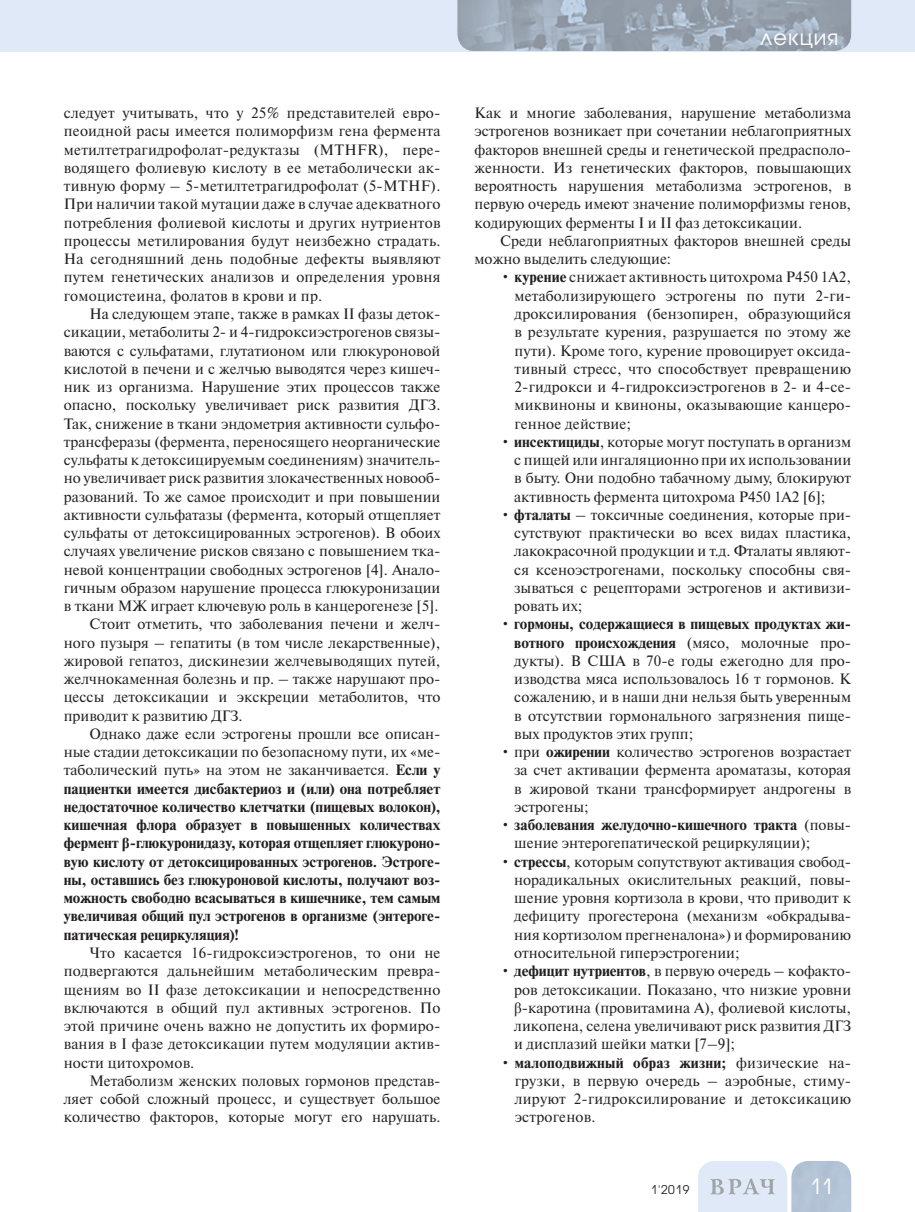
<style>
.page{position:relative;width:915px;height:1212px;background:#fff}
.page>*{position:absolute;margin:0;border:0;box-sizing:border-box;transform-origin:0 0}
.t1{font:21px "Avant Garde Gothic C";letter-spacing:.05em;color:#fff}
.t2{font:15px/18.3px "Newton C";color:#231f20;text-align:justify}
.t3{font:700 15px "Newton C";color:#231f20}
.t4{font:12px "Avant Garde Gothic C";color:#231f20}
.s1{font-weight:700}
.s2{font-family:"Times New Roman"}
</style>
<div class="page">
<div style="left:0;top:0;width:914px;height:51px;background:#dfe9f7"></div>
<img style="left:457px;top:0;width:393px;height:51px">
<svg style="left:698px;top:1161px;width:152px;height:51px;background:#cdd9e7"></svg>
<p class="t2" style="left:64px;top:105px;width:378px">следует учитывать, что у 25% представителей евро&shy;пеоидной расы имеется полиморфизм гена фермента метилтетрагидрофолат-редуктазы (MTHFR), пере&shy;водящего фолиевую кислоту в ее метаболически ак&shy;тивную форму – 5-метилтетрагидрофолат (5-MTHF).<br>При наличии такой мутации даже в случае адекватного потребления фолиевой кислоты и других нутриентов процессы метилирования будут неизбежно страдать.<br>На сегодняшний день подобные дефекты выявляют путем генетических анализов и определения уровня гомоцистеина, фолатов в крови и пр.</p>
<p class="t2" style="left:89px;top:306px;width:352px">На следующем этапе, также в рамках II фазы деток-</p>
<p class="t2" style="left:64px;top:324px;width:378px">сикации, метаболиты 2- и 4-гидроксиэстрогенов связы-</p>
<p class="t2" style="left:64px;top:343px;width:378px">ваются с сульфатами, глутатионом или глюкуроновой</p>
<p class="t2" style="left:64px;top:361px;width:378px">кислотой в печени и с желчью выводятся через кишеч-</p>
<p class="t2" style="left:64px;top:379px;width:378px">ник из организма. Нарушение этих процессов также</p>
<p class="t2" style="left:64px;top:397px;width:378px">опасно, поскольку увеличивает риск развития ДГЗ.</p>
<p class="t2" style="left:64px;top:416px;width:378px">Так, снижение в ткани эндометрия активности сульфо-</p>
<p class="t2" style="left:64px;top:434px;width:378px">трансферазы (фермента, переносящего неорганические</p>
<p class="t2" style="left:64px;top:452px;width:378px">сульфаты к детоксицируемым соединениям) значитель-</p>
<p class="t2" style="left:64px;top:470px;width:378px">но увеличивает риск развития злокачественных новооб-</p>
<p class="t2" style="left:64px;top:489px;width:378px">разований. То же самое происходит и при повышении</p>
<p class="t2" style="left:64px;top:507px;width:378px">активности сульфатазы (фермента, который отщепляет</p>
<p class="t2" style="left:64px;top:525px;width:378px">сульфаты от детоксицированных эстрогенов). В обоих</p>
<p class="t2" style="left:64px;top:544px;width:378px">случаях увеличение рисков связано с повышением тка-</p>
<p class="t2" style="left:64px;top:562px;width:378px">невой концентрации свободных эстрогенов [4]. Анало-</p>
<p class="t2" style="left:64px;top:580px;width:378px">гичным образом нарушение процесса глюкуронизации</p>
<p class="t2" style="left:64px;top:598px;width:376px">в ткани МЖ играет ключевую роль в канцерогенезе [5].</p>
<p class="t2" style="left:89px;top:617px;width:352px">Стоит отметить, что заболевания печени и желч-</p>
<p class="t2" style="left:64px;top:635px;width:378px">ного пузыря – гепатиты (в том числе лекарственные),</p>
<p class="t2" style="left:64px;top:653px;width:378px">жировой гепатоз, дискинезии желчевыводящих путей,</p>
<p class="t2" style="left:64px;top:671px;width:378px">желчнокаменная болезнь и пр. – также нарушают про-</p>
<p class="t2" style="left:64px;top:690px;width:378px">цессы детоксикации и экскреции метаболитов, что</p>
<p class="t2" style="left:64px;top:708px;width:180px">приводит к развитию ДГЗ.</p>
<p class="t2" style="left:89px;top:726px;width:352px">Однако даже если эстрогены прошли все описан-</p>
<p class="t2" style="left:64px;top:744px;width:378px">ные стадии детоксикации по безопасному пути, их «ме-</p>
<p class="t2" style="left:64px;top:763px;width:378px">таболический путь» на этом не заканчивается. <span class="s1">Если у</span></p>
<p class="t3" style="left:64px;top:783px;width:378px">пациентки имеется дисбактериоз и (или) она потребляет</p>
<p class="t3" style="left:64px;top:801px;width:378px">недостаточное количество клетчатки (пищевых волокон),</p>
<p class="t3" style="left:64px;top:819px;width:378px">кишечная флора образует в повышенных количествах</p>
<p class="t3" style="left:64px;top:837px;width:378px">фермент <span class="s2">β</span>-глюкуронидазу, которая отщепляет глюкуроно-</p>
<p class="t3" style="left:64px;top:856px;width:378px">вую кислоту от детоксицированных эстрогенов. Эстроге-</p>
<p class="t3" style="left:64px;top:874px;width:378px">ны, оставшись без глюкуроновой кислоты, получают воз-</p>
<p class="t3" style="left:64px;top:892px;width:378px">можность свободно всасываться в кишечнике, тем самым</p>
<p class="t3" style="left:64px;top:910px;width:378px">увеличивая общий пул эстрогенов в организме (энтероге-</p>
<p class="t3" style="left:64px;top:929px;width:176px">патическая рециркуляция)!</p>
<p class="t2" style="left:64px;top:945px;width:378px;text-indent:26px">Что касается 16-гидроксиэстрогенов, то они не подвергаются дальнейшим метаболическим превра&shy;щениям во II фазе детоксикации и непосредственно включаются в общий пул активных эстрогенов. По этой причине очень важно не допустить их формиро&shy;вания в I фазе детоксикации путем модуляции актив&shy;ности цитохромов.</p>
<p class="t2" style="left:64px;top:1073px;width:378px;text-indent:26px">Метаболизм женских половых гормонов представ&shy;ляет собой сложный процесс, и существует большое количество факторов, которые могут его нарушать.</p>
<h1 class="t1" style="left:760px;top:27px;width:79px">лекция</h1>
<p class="t2" style="left:474px;top:105px;width:378px">Как и многие заболевания, нарушение метаболизма эстрогенов возникает при сочетании неблагоприятных факторов внешней среды и генетической предрасполо&shy;женности. Из генетических факторов, повышающих вероятность нарушения метаболизма эстрогенов, в первую очередь имеют значение полиморфизмы генов, кодирующих ферменты I и II фаз детоксикации.</p>
<p class="t2" style="left:474px;top:233px;width:378px;text-indent:26px">Среди неблагоприятных факторов внешней среды можно выделить следующие:</p>
<p class="t2" style="left:514px;top:270px;width:338px;text-indent:-15px">• <span class="s1">курение</span> снижает активность цитохрома Р450 1А2, метаболизирующего эстрогены по пути 2-ги&shy;дроксилирования (бензопирен, образующийся в результате курения, разрушается по этому же пути). Кроме того, курение провоцирует оксида&shy;тивный стресс, что способствует превращению 2-гидрокси и 4-гидроксиэстрогенов в 2- и 4-се&shy;миквиноны и квиноны, оказывающие канцеро&shy;генное действие;</p>
<p class="t2" style="left:514px;top:434px;width:338px;text-indent:-14px">• <span class="s1">инсектициды</span>, которые могут поступать в организм с пищей или ингаляционно при их использовании в быту. Они подобно табачному дыму, блокируют активность фермента цитохрома Р450 1А2 [6];</p>
<p class="t2" style="left:514px;top:507px;width:338px;text-indent:-14px">• <span class="s1">фталаты</span> – токсичные соединения, которые при&shy;сутствуют практически во всех видах пластика, лакокрасочной продукции и т.д. Фталаты являют&shy;ся ксеноэстрогенами, поскольку способны свя&shy;зываться с рецепторами эстрогенов и активизи&shy;ровать их;</p>
<p class="t2" style="left:514px;top:617px;width:338px;text-indent:-14px">• <span class="s1">гормоны, содержащиеся в пищевых продуктах жи&shy;вотного происхождения</span> (мясо, молочные про&shy;дукты). В США в 70-е годы ежегодно для про&shy;изводства мяса использовалось 16 т гормонов. К сожалению, и в наши дни нельзя быть уверенным в отсутствии гормонального загрязнения пище&shy;вых продуктов этих групп;</p>
<p class="t2" style="left:514px;top:744px;width:338px;text-indent:-14px">• при <span class="s1">ожирении</span> количество эстрогенов возрастает за счет активации фермента ароматазы, которая в жировой ткани трансформирует андрогены в эстрогены;</p>
<p class="t2" style="left:514px;top:817px;width:338px;text-indent:-14px">• <span class="s1">заболевания желудочно-кишечного тракта</span> (повы&shy;шение энтерогепатической рециркуляции);</p>
<p class="t2" style="left:514px;top:854px;width:338px;text-indent:-14px">• <span class="s1">стрессы</span>, которым сопутствуют активация свобод&shy;норадикальных окислительных реакций, повы&shy;шение уровня кортизола в крови, что приводит к дефициту прогестерона (механизм «обкрадыва&shy;ния кортизолом прегненалона») и формированию относительной гиперэстрогении;</p>
<p class="t2" style="left:514px;top:963px;width:338px;text-indent:-14px">• <span class="s1">дефицит нутриентов</span>, в первую очередь – кофакто&shy;ров детоксикации. Показано, что низкие уровни <span class="s2">β</span>-каротина (провитамина А), фолиевой кислоты, ликопена, селена увеличивают риск развития ДГЗ и дисплазий шейки матки [7–9];</p>
<p class="t2" style="left:514px;top:1055px;width:338px;text-indent:-15px">• <span class="s1">малоподвижный образ жизни;</span> физические на&shy;грузки, в первую очередь – аэробные, стиму&shy;лируют 2-гидроксилирование и детоксикацию эстрогенов.</p>
<p class="t4" style="left:650px;top:1184px;width:40px">1'2019</p>
<h1 class="t1" style="left:809px;top:1177px;width:25px">11</h1>
</div>
